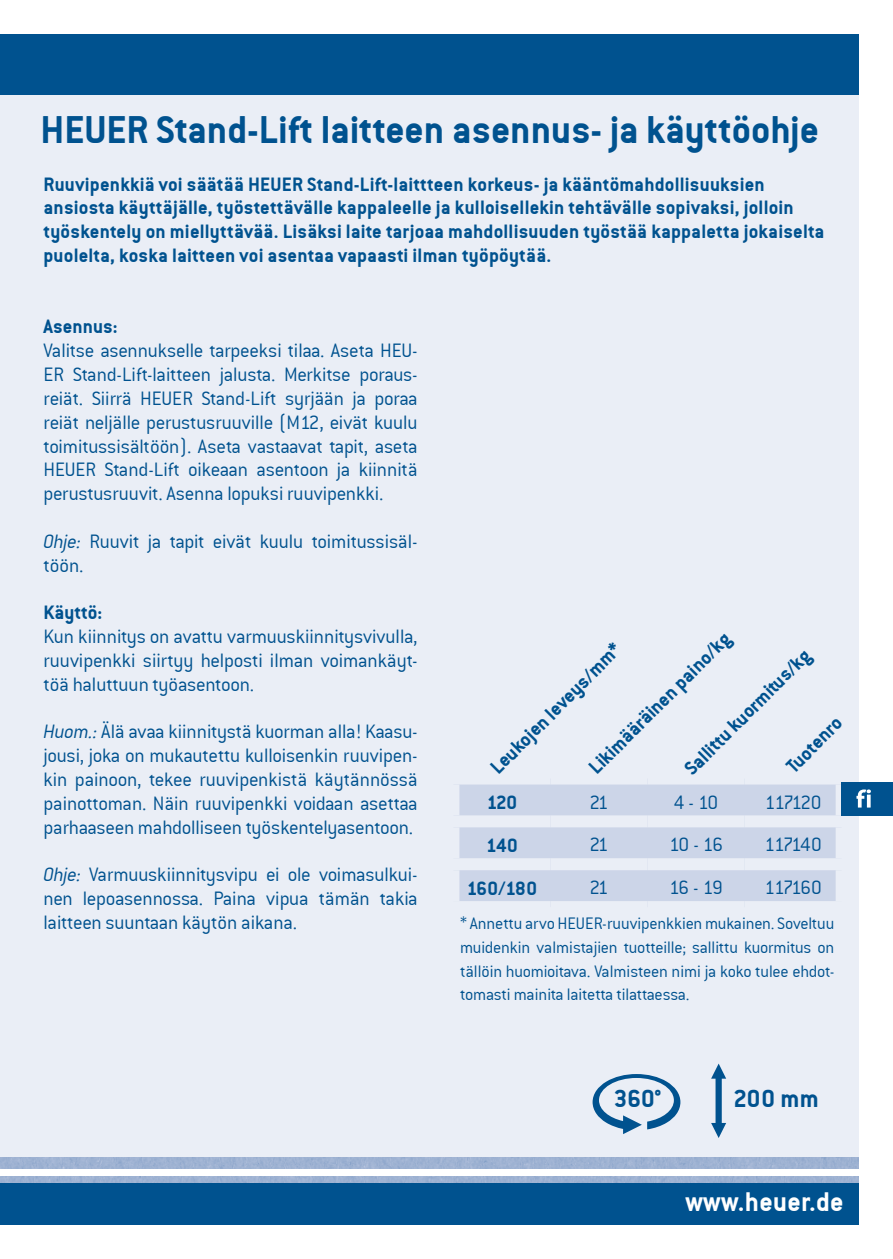
<style>
.page{position:relative;width:893px;height:1259px;background:#fff}
.page>*{position:absolute;margin:0;border:0;box-sizing:border-box;transform-origin:0 0}
.t1{font:42px "Conduit ITCTT Bold";color:#00528f}
.t2{font:29.1px "Conduit ITCTT Bold";letter-spacing:.01em;color:#fff}
.t3{font:27px "Conduit ITCTT Bold";letter-spacing:.01em;color:#00528f}
.t4{font:21.3px "Conduit ITCTT Bold";color:#00528f}
.t5{font:21px/23.7px "Conduit ITCTT Light";letter-spacing:-.01em;color:#00528f;text-align:justify}
.t6{font:21px/23.7px "Conduit ITCTT Bold";letter-spacing:.01em;color:#00528f}
.t7{font:18px/23.7px "Conduit ITCTT Light";letter-spacing:-.015em;color:#00528f;text-align:justify}
.s1{font-style:italic}
</style>
<div class="page">
<div style="left:0;top:34px;width:859px;height:1191px;background:#eaeef6"></div>
<div style="left:0;top:1182px;width:859px;height:43px;background:#00528f"></div>
<img style="left:0;top:1157px;width:859px;height:25px">
<div style="left:0;top:1170px;width:859px;height:6px;background:#fff"></div>
<div style="left:0;top:34px;width:859px;height:60px;background:#00528f"></div>
<div style="left:459px;top:784px;width:377px;height:117px;background:#ccd5e8"></div>
<svg style="left:841px;top:784px;width:1px;height:31px"></svg>
<div style="left:447px;top:815px;width:103px;height:12px;background:#eaeef6"></div>
<div style="left:550px;top:815px;width:97px;height:12px;background:#eaeef6"></div>
<div style="left:647px;top:815px;width:98px;height:12px;background:#eaeef6"></div>
<div style="left:745px;top:815px;width:103px;height:12px;background:#eaeef6"></div>
<div style="left:447px;top:858px;width:103px;height:12px;background:#eaeef6"></div>
<div style="left:550px;top:858px;width:97px;height:12px;background:#eaeef6"></div>
<div style="left:647px;top:858px;width:98px;height:12px;background:#eaeef6"></div>
<div style="left:745px;top:858px;width:103px;height:12px;background:#eaeef6"></div>
<svg style="left:593px;top:1074px;width:87px;height:60px"></svg>
<svg style="left:711px;top:1063px;width:15px;height:75px"></svg>
<div style="left:842px;top:782px;width:51px;height:33px;background:#00528f"></div>
<svg style="left:856px;top:789px;width:15px;height:18px"></svg>
<p class="t1" style="left:40px;top:105px;width:780px">HEUER Stand-Lift laitteen asennus- ja käyttöohje</p>
<p class="t6" style="left:43px;top:172px;width:783px">Ruuvipenkkiä voi säätää HEUER Stand-Lift-laittteen korkeus- ja kääntömahdollisuuksien ansiosta käyttäjälle, työstettävälle kappaleelle ja kulloisellekin tehtävälle sopivaksi, jolloin työskentely on miellyttävää. Lisäksi laite tarjoaa mahdollisuuden työstää kappaletta jokaiselta puolelta, koska laitteen voi asentaa vapaasti ilman työpöytää.</p>
<p class="t6" style="left:43px;top:315px;width:76px">Asennus:</p>
<p class="t5" style="left:43px;top:339px;width:376px">Valitse asennukselle tarpeeksi tilaa. Aseta HEU-ER Stand-Lift-laitteen jalusta. Merkitse poraus&shy;reiät. Siirrä HEUER Stand-Lift syrjään ja poraa reiät neljälle perustusruuville (M12, eivät kuulu toimitussisältöön). Aseta vastaavat tapit, aseta HEUER Stand-Lift oikeaan asentoon ja kiinnitä perustusruuvit. Asenna lopuksi ruuvipenkki.</p>
<p class="t5" style="left:43px;top:529px;width:376px"><span class="s1">Ohje:</span> Ruuvit ja tapit eivät kuulu toimitussisäl&shy;töön.</p>
<p class="t6" style="left:43px;top:600px;width:60px">Käyttö:</p>
<p class="t5" style="left:43px;top:625px;width:376px">Kun kiinnitys on avattu varmuuskiinnitysvivulla, ruuvipenkki siirtyy helposti ilman voimankäyt&shy;töä haluttuun työasentoon.</p>
<p class="t5" style="left:43px;top:720px;width:376px"><span class="s1">Huom.:</span> Älä avaa kiinnitystä kuorman alla! Kaasu&shy;jousi, joka on mukautettu kulloisenkin ruuvipen&shy;kin painoon, tekee ruuvipenkistä käytännössä painottoman. Näin ruuvipenkki voidaan asettaa parhaaseen mahdolliseen työskentelyasentoon.</p>
<p class="t5" style="left:43px;top:863px;width:376px"><span class="s1">Ohje:</span> Varmuuskiinnitysvipu ei ole voimasulkui&shy;nen lepoasennossa. Paina vipua tämän takia laitteen suuntaan käytön aikana.</p>
<p class="t4" style="left:583px;top:762px;width:192px;rotate:-45deg">Likimääräinen paino/kg</p>
<p class="t4" style="left:485px;top:761px;width:177px;rotate:-45deg">Leukojen leveys/mm*</p>
<p class="t4" style="left:679px;top:763px;width:170px;rotate:-45deg">Sallittu kuormitus/kg</p>
<p class="t4" style="left:781px;top:760px;width:71px;rotate:-45deg">Tuotenro</p>
<p class="t6" style="left:487px;top:790px;width:32px">120</p>
<p class="t5" style="left:589px;top:790px;width:21px">21</p>
<p class="t5" style="left:674px;top:790px;width:46px">4 - 10</p>
<p class="t5" style="left:765px;top:790px;width:58px">117120</p>
<p class="t6" style="left:486px;top:833px;width:33px">140</p>
<p class="t5" style="left:589px;top:833px;width:21px">21</p>
<p class="t5" style="left:669px;top:833px;width:55px">10 - 16</p>
<p class="t5" style="left:764px;top:833px;width:59px">117140</p>
<p class="t6" style="left:467px;top:876px;width:72px">160/180</p>
<p class="t5" style="left:589px;top:876px;width:21px">21</p>
<p class="t5" style="left:669px;top:876px;width:55px">16 - 19</p>
<p class="t5" style="left:764px;top:876px;width:59px">117160</p>
<p class="t7" style="left:460px;top:911px;width:376px">* Annettu arvo HEUER-ruuvipenkkien mukainen. Soveltuu muidenkin valmistajien tuotteille; sallittu kuormitus on tällöin huomioitava. Valmisteen nimi ja koko tulee ehdot&shy;tomasti mainita laitetta tilattaessa.</p>
<p class="t3" style="left:614px;top:1083px;width:49px">360°</p>
<p class="t3" style="left:733px;top:1083px;width:87px">200 mm</p>
<h2 class="t2" style="left:685px;top:1185px;width:160px">www.heuer.de</h2>
</div>
